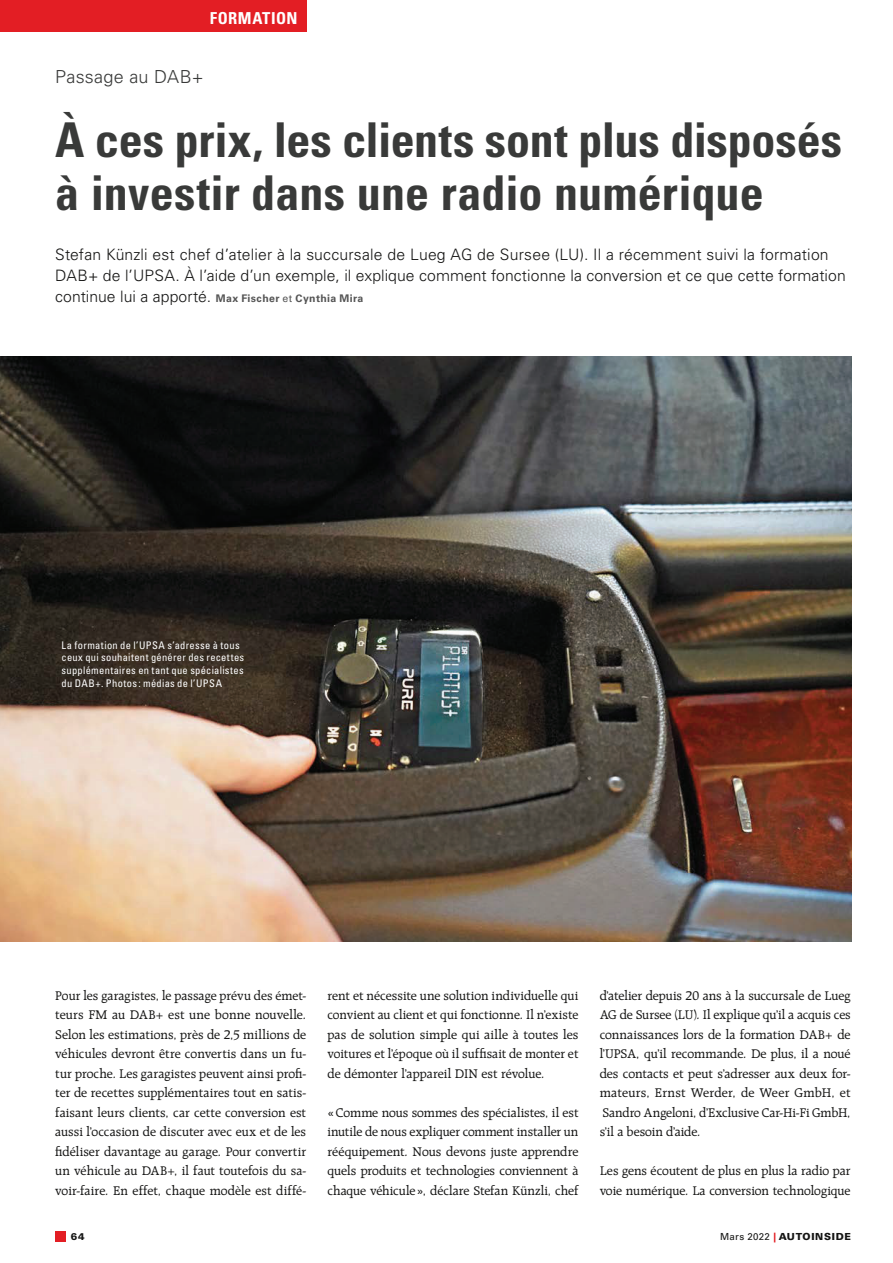
<style>
.page{position:relative;width:893px;height:1263px;background:#fff}
.page>*{position:absolute;margin:0;border:0;box-sizing:border-box;transform-origin:0 0}
.t1{font:700 condensed 48px/52.5px "Univers LT Std";color:#393a39}
.t2{font:300 18px "Univers LT Std";letter-spacing:.015em;color:#393a39}
.t3{font:700 condensed 16.5px "Univers LT Std";letter-spacing:.025em;color:#fff}
.t4{font:300 15.75px/21px "Univers LT Std";letter-spacing:.005em;color:#151514}
.t5{font:13.5px/19.5px "Raleigh LT Std";color:#151514;text-align:justify}
.t6{font:condensed 10.5px/12.6px "Univers LT Std";letter-spacing:.025em;color:#fff}
.t7{font:700 10.5px "Univers LT Std";letter-spacing:.035em;color:#545454}
.t8{font:900 9.75px "Univers LT Std";letter-spacing:.07em;color:#151514}
.s1{font-weight:300;font-size:15.75px;color:#151514}
.s2{font-weight:400}
.s3{color:#e31e24}
</style>
<div class="page">
<img style="left:0;top:356px;width:851px;height:585px">
<div style="left:0;top:0;width:306px;height:32px;background:#e31e24"></div>
<div style="left:55px;top:1231px;width:11px;height:10px;background:#e31e24"></div>
<p class="t3" style="left:210px;top:11px;width:89px">FORMATION</p>
<h2 class="t2" style="left:55px;top:70px;width:150px">Passage au DAB+</h2>
<h1 class="t1" style="left:55px;top:117px;width:788px">À ces prix, les clients sont plus disposés à investir dans une radio numérique</h1>
<p class="t4" style="left:55px;top:245px;width:792px">Stefan Künzli est chef d’atelier à la succursale de Lueg AG de Sursee (LU). Il a récemment suivi la formation<br>DAB+ de l’UPSA. À l’aide d’un exemple, il explique comment fonctionne la conversion et ce que cette formation</p>
<p class="t7" style="left:55px;top:293px;width:310px"><span class="s1">continue lui a apporté.</span> Max Fischer <span class="s2">et</span> Cynthia Mira</p>
<p class="t6" style="left:62px;top:639px;width:184px">La formation de l’UPSA s’adresse à tous ceux qui souhaitent générer des recettes supplémentaires en tant que spécialistes du DAB+. Photos : médias de l’UPSA</p>
<p class="t5" style="left:55px;top:986px;width:252px">Pour les garagistes, le passage prévu des émet&shy;teurs FM au DAB+ est une bonne nouvelle.<br>Selon les estimations, près de 2,5 millions de véhicules devront être convertis dans un fu&shy;tur proche. Les garagistes peuvent ainsi profi&shy;ter de recettes supplémentaires tout en satis&shy;faisant leurs clients, car cette conversion est aussi l’occasion de discuter avec eux et de les fidéliser davantage au garage. Pour convertir un véhicule au DAB+, il faut toutefois du sa&shy;voir-faire. En effet, chaque modèle est diffé-</p>
<p class="t5" style="left:327px;top:986px;width:252px">rent et nécessite une solution individuelle qui convient au client et qui fonctionne. Il n’existe pas de solution simple qui aille à toutes les voitures et l’époque où il suffisait de monter et de démonter l’appareil DIN est révolue.</p>
<p class="t5" style="left:327px;top:1103px;width:253px">« Comme nous sommes des spécialistes, il est inutile de nous expliquer comment installer un rééquipement. Nous devons juste apprendre quels produits et technologies conviennent à chaque véhicule », déclare Stefan Künzli, chef</p>
<p class="t5" style="left:600px;top:986px;width:253px">d’atelier depuis 20 ans à la succursale de Lueg AG de Sursee (LU). Il explique qu’il a acquis ces connaissances lors de la formation DAB+ de l’UPSA, qu’il recommande. De plus, il a noué des contacts et peut s’adresser aux deux for&shy;mateurs, Ernst Werder, de Weer GmbH, et Sandro Angeloni, d’Exclusive Car-Hi-Fi GmbH, s’il a besoin d’aide.</p>
<p class="t5" style="left:600px;top:1162px;width:253px">Les gens écoutent de plus en plus la radio par voie numérique. La conversion technologique</p>
<p class="t8" style="left:71px;top:1231px;width:15px">64</p>
<p class="t8" style="left:720px;top:1231px;width:132px"><span class="s2">Mars 2022</span> <span class="s3">|</span> AUTOINSIDE</p>
</div>
